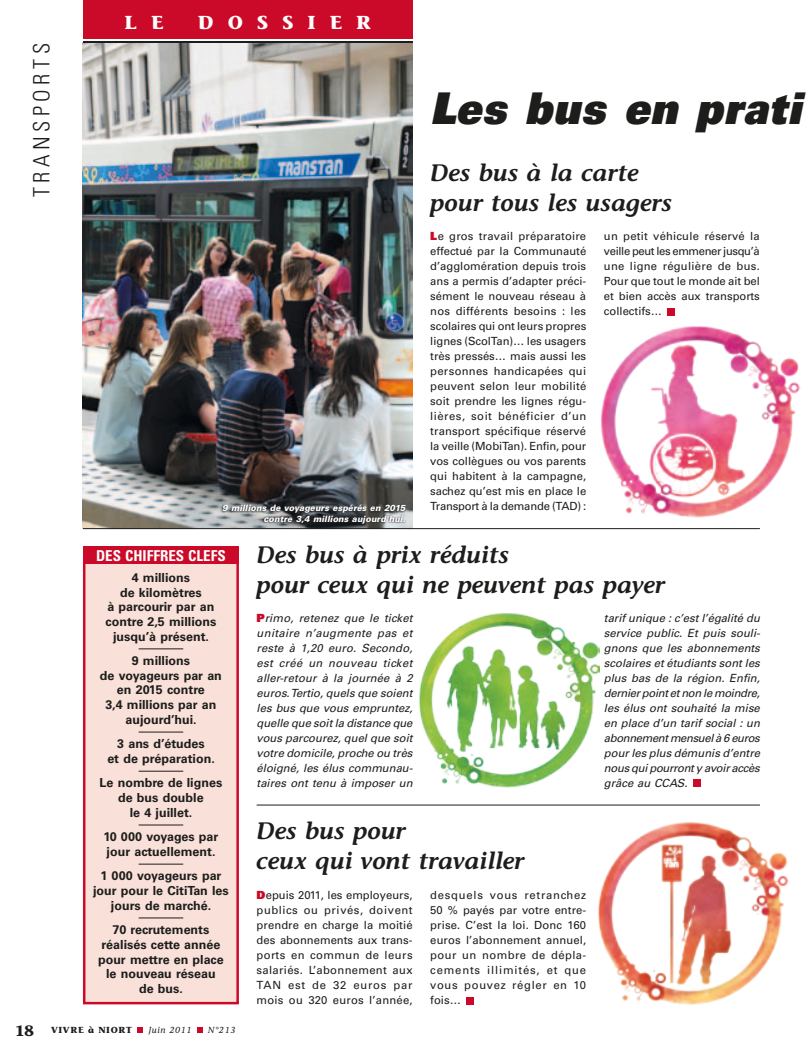
<style>
.page{position:relative;width:811px;height:1059px;background:#fff}
.page>*{position:absolute;margin:0;border:0;box-sizing:border-box;transform-origin:0 0}
.t1{font:italic 900 43.75px "Univers";letter-spacing:.02em;color:#1d1d1b;scale:.95 1}
.t2{font:italic 600 23.75px/30px "Stone Informal";color:#1d1d1b}
.t3{font:300 condensed 22.5px "Univers";letter-spacing:.2em;color:#1d1d1b}
.t4{font:700 18.75px "Stone Informal";letter-spacing:.75em;color:#fff}
.t5{font:700 condensed 15px "Univers";color:#fff}
.t6{font:700 12.5px/14.8px "Univers";color:#1d1d1b;text-align:center}
.t7{font:11.25px/15px "Univers";letter-spacing:.005em;color:#1d1d1b;text-align:justify}
.t8{font:italic 11.25px/15px "Univers";color:#1d1d1b;text-align:justify}
.t9{font:italic 900 8.75px/10.6px "Univers";letter-spacing:.005em;color:#fff;text-align:right;scale:.95 1}
.t10{font:700 8.75px "Stone Informal";letter-spacing:.075em;color:#1d1d1b}
.t11{font:italic 8.75px "Stone Informal";letter-spacing:.075em;color:#1d1d1b}
.s1{font-weight:900;color:#ca0a28}
.s2{font-weight:900;font-style:normal;color:#ca0a28}
.s3{font-size:15px}
</style>
<div class="page">
<img style="left:83px;top:43px;width:329px;height:485px">
<div style="left:693px;top:780px;width:7px;height:7px;background:#ca0a28"></div>
<div style="left:466px;top:997px;width:8px;height:7px;background:#ca0a28"></div>
<div style="left:83px;top:0;width:329px;height:39px;background:#ca0a28"></div>
<svg style="left:138px;top:1027px;width:5px;height:5px"></svg>
<svg style="left:197px;top:1027px;width:5px;height:5px"></svg>
<div style="left:84px;top:562px;width:154px;height:441px;background:#f9e1da"></div>
<hr style="left:139px;top:648px;width:44px;height:1px;background:#1d1d1b">
<hr style="left:139px;top:732px;width:44px;height:1px;background:#1d1d1b">
<hr style="left:139px;top:771px;width:44px;height:1px;background:#1d1d1b">
<hr style="left:139px;top:825px;width:44px;height:1px;background:#1d1d1b">
<hr style="left:139px;top:864px;width:44px;height:1px;background:#1d1d1b">
<hr style="left:139px;top:917px;width:44px;height:1px;background:#1d1d1b">
<div style="left:83px;top:561px;width:156px;height:443px;border:2px solid #ca0a28"></div>
<div style="left:83px;top:546px;width:156px;height:18px;background:#ca0a28"></div>
<img style="left:418px;top:613px;width:182px;height:174px">
<img style="left:598px;top:822px;width:191px;height:183px">
<div style="left:668px;top:308px;width:7px;height:7px;background:#ca0a28"></div>
<img style="left:601px;top:314px;width:199px;height:204px">
<hr style="left:257px;top:805px;width:503px;height:1px;background:#1d1d1b">
<svg style="left:220px;top:503px;width:186px;height:22px;background:#56585a"></svg>
<hr style="left:83px;top:41px;width:329px;height:2px;background:#1d1d1b">
<hr style="left:83px;top:528px;width:677px;height:1px;background:#1d1d1b">
<h3 class="t3" style="left:28px;top:197px;width:156px;rotate:-90deg">TRANSPORTS</h3>
<h3 class="t4" style="left:125px;top:11px;width:40px">L E</h3>
<h3 class="t4" style="left:198px;top:11px;width:78px">DOSS</h3>
<h3 class="t4" style="left:307px;top:11px;width:65px">IER</h3>
<p class="t9" style="left:222px;top:502px;width:195px">9 millions de voyageurs espérés en 2015 contre 3,4 millions aujourd'hui.</p>
<h1 class="t1" style="left:430px;top:80px;width:391px">Les bus en prati</h1>
<h2 class="t2" style="left:430px;top:158px;width:243px">Des bus à la carte pour tous les usagers</h2>
<p class="t7" style="left:430px;top:229px;width:158px"><span class="s1">L</span>e gros travail préparatoire effectué par la Communauté d’agglomération depuis trois ans a permis d’adapter préci&shy;sément le nouveau réseau à nos différents besoins : les scolaires qui ont leurs propres lignes (ScolTan)… les usagers très pressés… mais aussi les personnes handicapées qui peuvent selon leur mobilité soit prendre les lignes régu&shy;lières, soit bénéficier d’un transport spécifique réservé la veille (MobiTan). Enfin, pour vos collègues ou vos parents qui habitent à la campagne, sachez qu’est mis en place le Transport à la demande (TAD) :</p>
<p class="t7" style="left:604px;top:229px;width:157px">un petit véhicule réservé la veille peut les emmener jusqu’à une ligne régulière de bus.<br>Pour que tout le monde ait bel et bien accès aux transports collectifs…</p>
<h3 class="t5" style="left:96px;top:546px;width:129px">DES CHI FFRES CLEFS</h3>
<p class="t6" style="left:106px;top:570px;width:112px">4 millions<br>de kilomètres<br>à parcourir par an contre 2,5 millions jusqu’à présent.</p>
<p class="t6" style="left:100px;top:653px;width:123px">9 millions<br>de voyageurs par an en 2015 contre<br>3,4 millions par an aujourd’hui.</p>
<p class="t6" style="left:107px;top:736px;width:109px">3 ans d’études<br>et de préparation.</p>
<p class="t6" style="left:100px;top:776px;width:124px">Le nombre de lignes de bus double<br>le 4 juillet.</p>
<p class="t6" style="left:104px;top:829px;width:116px;text-align:left">10 000 voyages par jour actuellement.</p>
<p class="t6" style="left:93px;top:868px;width:137px">1 000 voyageurs par jour pour le CitiTan les jours de marché.</p>
<p class="t6" style="left:98px;top:922px;width:127px">70 recrutements réalisés cette année pour mettre en place le nouveau réseau de bus.</p>
<h2 class="t2" style="left:257px;top:539px;width:410px">Des bus à prix réduits<br>pour ceux qui ne peuvent pas payer</h2>
<p class="t8" style="left:257px;top:610px;width:157px"><span class="s2">P</span>rimo, retenez que le ticket unitaire n’augmente pas et reste à 1,20 euro. Secondo, est créé un nouveau ticket aller-retour à la journée à 2 euros. Tertio, quels que soient les bus que vous empruntez, quelle que soit la distance que vous parcourez, quel que soit votre domicile, proche ou très éloigné, les élus communau&shy;taires ont tenu à imposer un</p>
<p class="t8" style="left:604px;top:610px;width:157px">tarif unique : c’est l’égalité du service public. Et puis souli&shy;gnons que les abonnements scolaires et étudiants sont les plus bas de la région. Enfin, dernier point et non le moindre, les élus ont souhaité la mise en place d’un tarif social : un abonnement mensuel à 6 euros pour les plus démunis d’entre nous qui pourront y avoir accès grâce au CCAS.</p>
<h2 class="t2" style="left:257px;top:816px;width:269px">Des bus pour<br>ceux qui vont travailler</h2>
<p class="t7" style="left:257px;top:888px;width:157px"><span class="s1">D</span>epuis 2011, les employeurs, publics ou privés, doivent prendre en charge la moitié des abonnements aux trans&shy;ports en commun de leurs salariés. L’abonnement aux TAN est de 32 euros par mois ou 320 euros l’année,</p>
<p class="t7" style="left:430px;top:888px;width:157px">desquels vous retranchez 50 % payés par votre entre&shy;prise. C’est la loi. Donc 160 euros l’abonnement annuel, pour un nombre de dépla&shy;cements illimités, et que vous pouvez régler en 10 fois…</p>
<p class="t10" style="left:15px;top:1024px;width:119px"><span class="s3">18</span> VIVRE À NIORT</p>
<p class="t11" style="left:148px;top:1024px;width:45px">Juin 2011</p>
<p class="t11" style="left:208px;top:1024px;width:29px">N°213</p>
</div>
